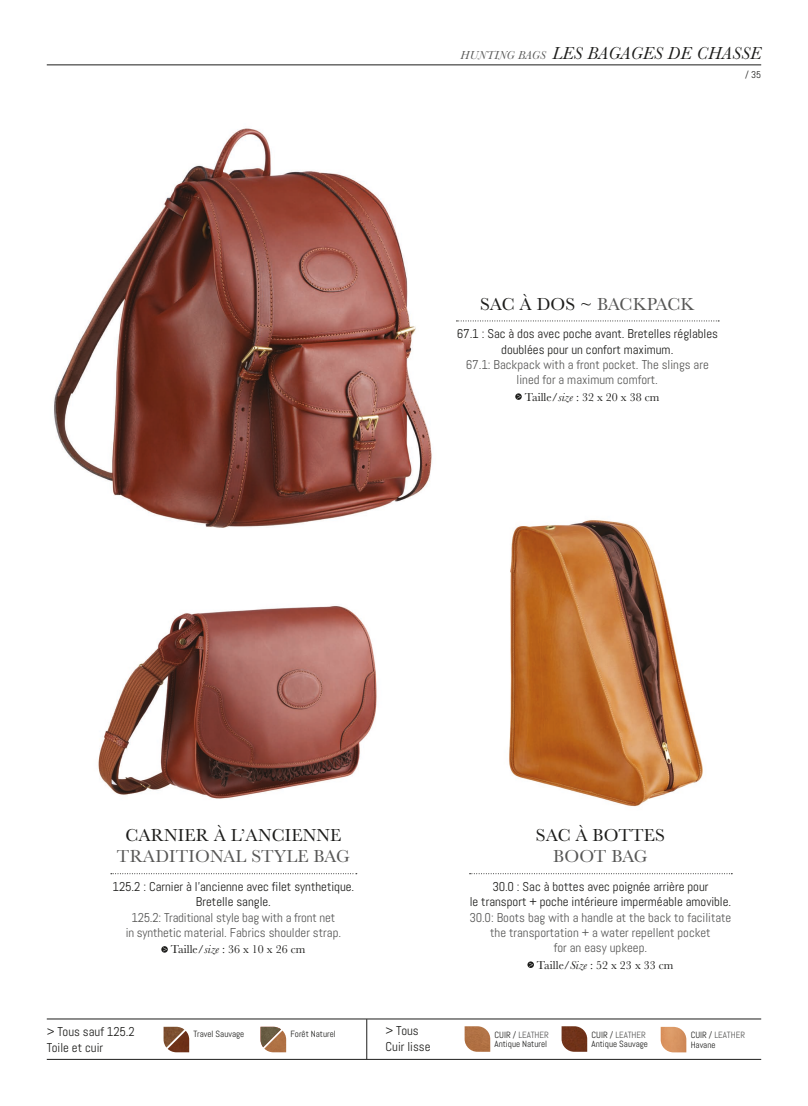
<style>
.page{position:relative;width:808px;height:1106px;background:#fff}
.page>*{position:absolute;margin:0;border:0;box-sizing:border-box;transform-origin:0 0}
.t1{font:18px "Baskerville";letter-spacing:.01em;color:#1d1d1b}
.t2{font:italic 18px "Baskerville";letter-spacing:.02em;color:#1d1d1b}
.t3{font:18px "Baskerville";letter-spacing:.01em;color:#575756}
.t4{font:12.75px/15.3px "Abel";color:#1d1d1b;text-align:center}
.t5{font:12.75px/15.3px "Abel";color:#575756;text-align:center}
.t6{font:12px "Baskerville";color:#1d1d1b}
.t7{font:9.75px "Abel";color:#1d1d1b}
.t8{font:9px/9.8px "Abel";color:#1d1d1b}
.s1{font-size:12px;color:#575756}
.s2{color:#575756}
.s3{font-style:italic}
</style>
<div class="page">
<img style="left:509px;top:520px;width:194px;height:287px">
<img style="left:54px;top:128px;width:408px;height:400px">
<img style="left:98px;top:606px;width:279px;height:193px">
<svg style="left:470px;top:873px;width:262px;height:1px"></svg>
<svg style="left:527px;top:961px;width:7px;height:7px"></svg>
<svg style="left:529px;top:962px;width:4px;height:4px"></svg>
<svg style="left:456px;top:320px;width:263px;height:1px"></svg>
<svg style="left:515px;top:393px;width:7px;height:7px"></svg>
<svg style="left:517px;top:394px;width:4px;height:4px"></svg>
<svg style="left:111px;top:873px;width:246px;height:1px"></svg>
<svg style="left:161px;top:946px;width:7px;height:6px"></svg>
<svg style="left:163px;top:947px;width:4px;height:4px"></svg>
<hr style="left:47px;top:65px;width:714px;height:1px;background:#1d1d1b">
<hr style="left:47px;top:1018px;width:714px;height:1px;background:#1d1d1b">
<hr style="left:47px;top:1059px;width:714px;height:1px;background:#1d1d1b">
<img style="left:260px;top:1026px;width:21px;height:21px">
<img style="left:264px;top:1030px;width:22px;height:22px">
<img style="left:164px;top:1026px;width:20px;height:21px">
<img style="left:168px;top:1030px;width:21px;height:22px">
<img style="left:465px;top:1026px;width:25px;height:25px">
<img style="left:561px;top:1026px;width:26px;height:25px">
<hr style="left:366px;top:1019px;width:1px;height:40px;background:#1d1d1b">
<img style="left:661px;top:1026px;width:25px;height:26px">
<h1 class="t2" style="left:460px;top:41px;width:302px"><span class="s1">HUNTING BAGS</span> LES BAGAGES DE CHASSE</h1>
<p class="t7" style="left:745px;top:68px;width:17px">/ 35</p>
<h1 class="t1" style="left:480px;top:292px;width:216px">SAC À DOS ~ <span class="s2">BACKPACK</span></h1>
<p class="t4" style="left:457px;top:326px;width:263px">67.1 : Sac à dos avec poche avant. Bretelles réglables doublées pour un confort maximum.</p>
<p class="t5" style="left:466px;top:357px;width:244px">67.1: Backpack with a front pocket. The slings are lined for a maximum comfort.</p>
<p class="t6" style="left:525px;top:389px;width:136px">Taille/<span class="s3">size</span> : 32 x 20 x 38 cm</p>
<h1 class="t1" style="left:125px;top:823px;width:217px">CARNIER À L’ANCIENNE</h1>
<h1 class="t3" style="left:117px;top:845px;width:234px">TRADITIONAL STYLE BAG</h1>
<p class="t4" style="left:113px;top:879px;width:243px">125.2 : Carnier à l’ancienne avec filet synthetique.<br>Bretelle sangle.</p>
<p class="t5" style="left:126px;top:909px;width:217px">125.2: Traditional style bag with a front net in synthetic material. Fabrics shoulder strap.</p>
<p class="t6" style="left:171px;top:941px;width:136px">Taille/<span class="s3">size</span> : 36 x 10 x 26 cm</p>
<h1 class="t1" style="left:536px;top:823px;width:131px">SAC À BOTTES</h1>
<h1 class="t3" style="left:553px;top:845px;width:96px">BOOT BAG</h1>
<p class="t4" style="left:470px;top:879px;width:263px">30.0 : Sac à bottes avec poignée arrière pour<br>le transport + poche intérieure imperméable amovible.</p>
<p class="t5" style="left:469px;top:909px;width:263px">30.0: Boots bag with a handle at the back to facilitate the transportation + a water repellent pocket<br>for an easy upkeep.</p>
<p class="t6" style="left:537px;top:957px;width:138px">Taille/<span class="s3">Size</span> : 52 x 23 x 33 cm</p>
<p class="t4" style="left:386px;top:1021px;width:46px;line-height:16.5px;text-align:left">&gt; Tous<br>Cuir lisse</p>
<p class="t4" style="left:47px;top:1023px;width:90px;line-height:16.5px;text-align:left">&gt; Tous sauf 125.2<br>Toile et cuir</p>
<p class="t8" style="left:290px;top:1029px;width:47px">Forêt Naturel</p>
<p class="t8" style="left:495px;top:1029px;width:56px">CUIR / <span class="s2">LEATHER<br></span>Antique Naturel</p>
<p class="t8" style="left:591px;top:1029px;width:58px">CUIR / <span class="s2">LEATHER<br></span>Antique Sauvage</p>
<p class="t8" style="left:194px;top:1029px;width:52px">Travel Sauvage</p>
<p class="t8" style="left:691px;top:1030px;width:56px">CUIR / <span class="s2">LEATHER<br></span>Havane</p>
</div>
